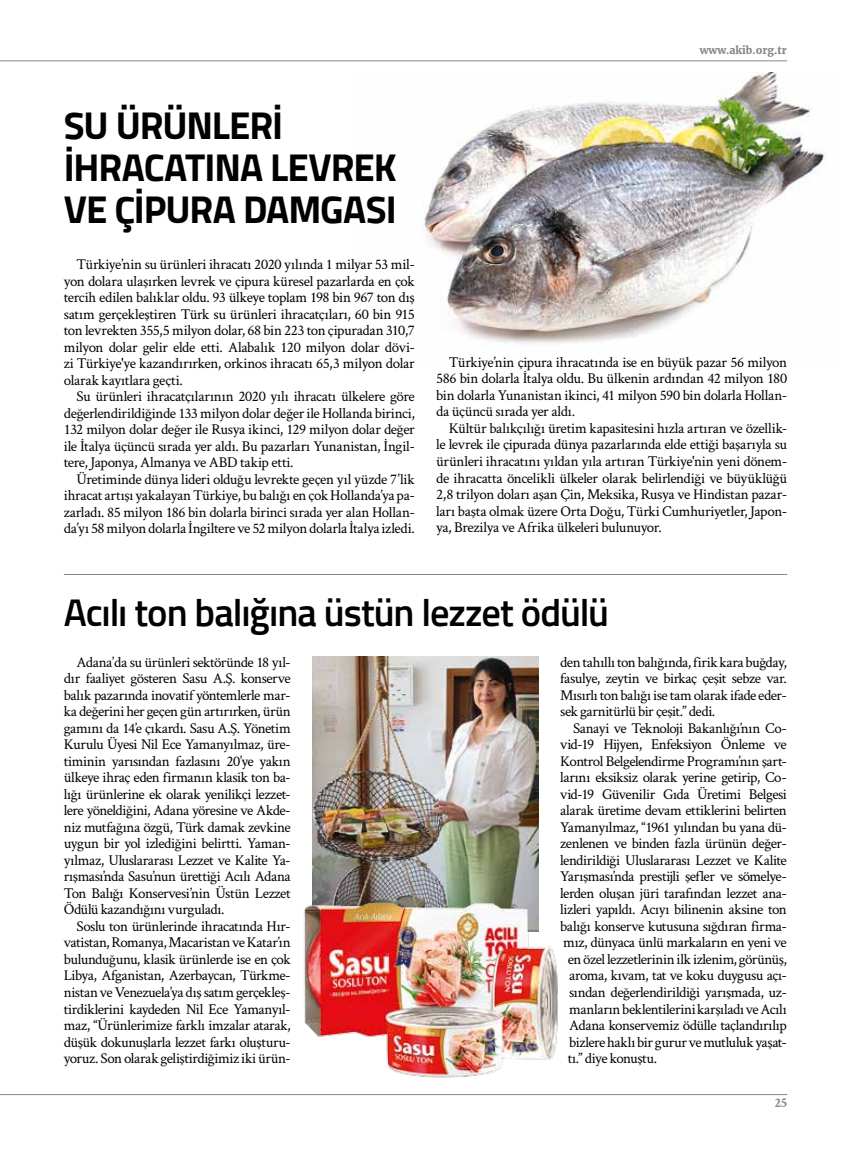
<style>
.page{position:relative;width:851px;height:1149px;background:#fff}
.page>*{position:absolute;margin:0;border:0;box-sizing:border-box;transform-origin:0 0}
.t1{font:700 38.55px/42px "Titillium Web";letter-spacing:-.03em;color:#000}
.t2{font:600 38.55px "Titillium Web";letter-spacing:-.03em;color:#000}
.t3{font:15px/16.5px "Crimson Text";letter-spacing:-.025em;color:#000;text-align:justify}
.t4{font:700 13.5px "Crimson Text";color:#878787}
.t5{font:900 10.5px "Merriweather";color:#878787}
</style>
<div class="page">
<hr style="left:0;top:1093px;width:787px;height:1px;background:#878787">
<hr style="left:0;top:60px;width:787px;height:1px;background:#878787">
<hr style="left:64px;top:574px;width:723px;height:1px;background:#878787">
<img style="left:312px;top:656px;width:227px;height:242px">
<img style="left:304px;top:898px;width:254px;height:180px">
<img style="left:422px;top:72px;width:405px;height:272px">
<h1 class="t1" style="left:64px;top:103px;width:334px">SU ÜRÜNLERİ<br>İHRACATINA LEVREK<br>VE ÇİPURA DAMGASI</h1>
<p class="t3" style="left:64px;top:255px;width:352px;text-indent:13px">Türkiye’nin su ürünleri ihracatı 2020 yılında 1 milyar 53 mil&shy;yon dolara ulaşırken levrek ve çipura küresel pazarlarda en çok tercih edilen balıklar oldu. 93 ülkeye toplam 198 bin 967 ton dış satım gerçekleştiren Türk su ürünleri ihracatçıları, 60 bin 915 ton levrekten 355,5 milyon dolar, 68 bin 223 ton çipuradan 310,7 milyon dolar gelir elde etti. Alabalık 120 milyon dolar dövi&shy;zi Türkiye'ye kazandırırken, orkinos ihracatı 65,3 milyon dolar olarak kayıtlara geçti.</p>
<p class="t3" style="left:64px;top:387px;width:352px;text-indent:13px">Su ürünleri ihracatçılarının 2020 yılı ihracatı ülkelere göre değerlendirildiğinde 133 milyon dolar değer ile Hollanda birinci, 132 milyon dolar değer ile Rusya ikinci, 129 milyon dolar değer ile İtalya üçüncü sırada yer aldı. Bu pazarları Yunanistan, İngil&shy;tere, Japonya, Almanya ve ABD takip etti.</p>
<p class="t3" style="left:64px;top:470px;width:352px;text-indent:13px">Üretiminde dünya lideri olduğu levrekte geçen yıl yüzde 7’lik ihracat artışı yakalayan Türkiye, bu balığı en çok Hollanda’ya pa&shy;zarladı. 85 milyon 186 bin dolarla birinci sırada yer alan Hollan&shy;da’yı 58 milyon dolarla İngiltere ve 52 milyon dolarla İtalya izledi.</p>
<p class="t5" style="left:699px;top:43px;width:89px">www.akib.org.tr</p>
<p class="t3" style="left:436px;top:353px;width:352px;text-indent:13px">Türkiye’nin çipura ihracatında ise en büyük pazar 56 milyon 586 bin dolarla İtalya oldu. Bu ülkenin ardından 42 milyon 180 bin dolarla Yunanistan ikinci, 41 milyon 590 bin dolarla Hollan&shy;da üçüncü sırada yer aldı.</p>
<p class="t3" style="left:436px;top:419px;width:352px;text-indent:13px">Kültür balıkçılığı üretim kapasitesini hızla artıran ve özellik&shy;le levrek ile çipurada dünya pazarlarında elde ettiği başarıyla su ürünleri ihracatını yıldan yıla artıran Türkiye'nin yeni dönem&shy;de ihracatta öncelikli ülkeler olarak belirlendiği ve büyüklüğü 2,8 trilyon doları aşan Çin, Meksika, Rusya ve Hindistan pazar&shy;ları başta olmak üzere Orta Doğu, Türki Cumhuriyetler, Japon&shy;ya, Brezilya ve Afrika ülkeleri bulunuyor.</p>
<h1 class="t2" style="left:64px;top:583px;width:546px">Acılı ton balığına üstün lezzet ödülü</h1>
<p class="t3" style="left:560px;top:653px;width:228px">den tahıllı ton balığında, firik kara buğday, fasulye, zeytin ve birkaç çeşit sebze var.<br>Mısırlı ton balığı ise tam olarak ifade eder&shy;sek garnitürlü bir çeşit.” dedi.</p>
<p class="t3" style="left:573px;top:719px;width:215px">Sanayi ve Teknoloji Bakanlığı’nın Co-</p>
<p class="t3" style="left:560px;top:735px;width:228px">vid-19 Hijyen, Enfeksiyon Önleme ve</p>
<p class="t3" style="left:560px;top:752px;width:228px">Kontrol Belgelendirme Programı’nın şart-</p>
<p class="t3" style="left:560px;top:768px;width:228px">larını eksiksiz olarak yerine getirip, Co-</p>
<p class="t3" style="left:560px;top:785px;width:228px">vid-19 Güvenilir Gıda Üretimi Belgesi</p>
<p class="t3" style="left:560px;top:801px;width:228px">alarak üretime devam ettiklerini belirten</p>
<p class="t3" style="left:560px;top:818px;width:228px">Yamanyılmaz, “1961 yılından bu yana dü-</p>
<p class="t3" style="left:560px;top:834px;width:228px">zenlenen ve binden fazla ürünün değer-</p>
<p class="t3" style="left:560px;top:851px;width:228px">lendirildiği Uluslararası Lezzet ve Kalite</p>
<p class="t3" style="left:560px;top:867px;width:228px">Yarışması’nda prestijli şefler ve sömelye-</p>
<p class="t3" style="left:560px;top:884px;width:228px">lerden oluşan jüri tarafından lezzet ana-</p>
<p class="t3" style="left:560px;top:900px;width:228px">lizleri yapıldı. Acıyı bilinenin aksine ton</p>
<p class="t3" style="left:560px;top:917px;width:228px">balığı konserve kutusuna sığdıran firma-</p>
<p class="t3" style="left:563px;top:933px;width:225px">mız, dünyaca ünlü markaların en yeni ve</p>
<p class="t3" style="left:567px;top:950px;width:221px">en özel lezzetlerinin ilk izlenim, görünüş,</p>
<p class="t3" style="left:569px;top:966px;width:219px">aroma, kıvam, tat ve koku duygusu açı-</p>
<p class="t3" style="left:569px;top:983px;width:219px">sından değerlendirildiği yarışmada, uz-</p>
<p class="t3" style="left:569px;top:999px;width:219px">manların beklentilerini karşıladı ve Acılı</p>
<p class="t3" style="left:569px;top:1016px;width:219px">Adana konservemiz ödülle taçlandırılıp</p>
<p class="t3" style="left:569px;top:1032px;width:219px">bizlere haklı bir gurur ve mutluluk yaşat-</p>
<p class="t3" style="left:567px;top:1049px;width:91px">tı.” diye konuştu.</p>
<p class="t3" style="left:64px;top:653px;width:228px;text-indent:13px">Adana’da su ürünleri sektöründe 18 yıl&shy;dır faaliyet gösteren Sasu A.Ş. konserve balık pazarında inovatif yöntemlerle mar&shy;ka değerini her geçen gün artırırken, ürün gamını da 14’e çıkardı. Sasu A.Ş. Yönetim Kurulu Üyesi Nil Ece Yamanyılmaz, üre&shy;timinin yarısından fazlasını 20’ye yakın ülkeye ihraç eden firmanın klasik ton ba&shy;lığı ürünlerine ek olarak yenilikçi lezzet&shy;lere yöneldiğini, Adana yöresine ve Akde&shy;niz mutfağına özgü, Türk damak zevkine uygun bir yol izlediğini belirtti. Yaman&shy;yılmaz, Uluslararası Lezzet ve Kalite Ya&shy;rışması’nda Sasu’nun ürettiği Acılı Adana Ton Balığı Konservesi’nin Üstün Lezzet Ödülü kazandığını vurguladı.</p>
<p class="t3" style="left:64px;top:917px;width:228px;text-indent:13px">Soslu ton ürünlerinde ihracatında Hır&shy;vatistan, Romanya, Macaristan ve Katar’ın bulunduğunu, klasik ürünlerde ise en çok Libya, Afganistan, Azerbaycan, Türkme&shy;nistan ve Venezuela’ya dış satım gerçekleş&shy;tirdiklerini kaydeden Nil Ece Yamanyıl&shy;maz, “Ürünlerimize farklı imzalar atarak, düşük dokunuşlarla lezzet farkı oluşturu&shy;yoruz. Son olarak geliştirdiğimiz iki ürün-</p>
<p class="t4" style="left:774px;top:1094px;width:14px">25</p>
</div>
